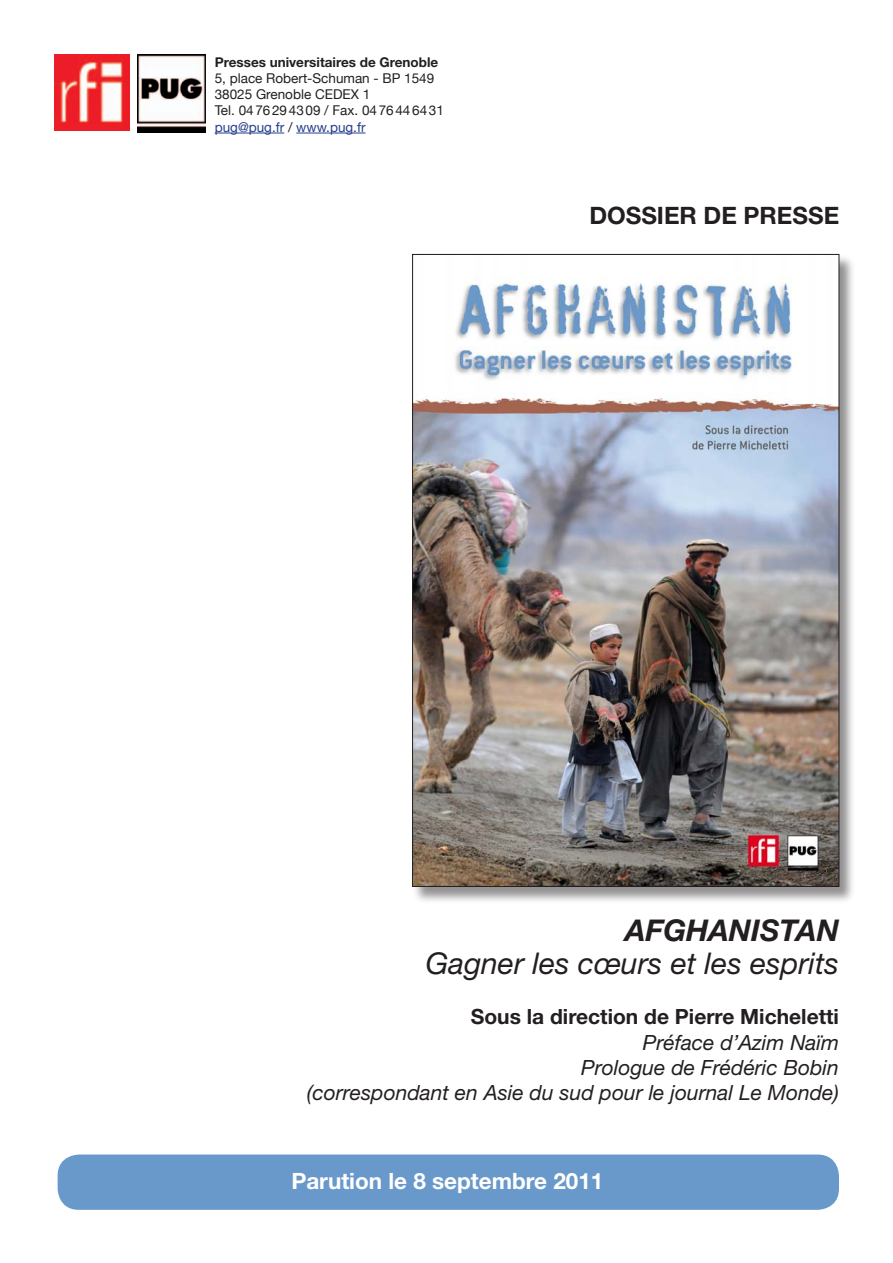
<style>
.page{position:relative;width:893px;height:1263px;background:#fff}
.page>*{position:absolute;margin:0;border:0;box-sizing:border-box;transform-origin:0 0}
.t1{font:italic 30px "Helvetica Neue";color:#231f20}
.t2{font:italic 700 30px "Helvetica Neue";color:#231f20}
.t3{font:700 24px "Helvetica Neue";color:#231f20}
.t4{font:700 22.5px "Helvetica Neue";color:#fff}
.t5{font:italic 21px "Helvetica Neue";color:#231f20}
.t6{font:700 21px "Helvetica Neue";color:#231f20}
.t7{font:13.5px "Helvetica Neue";color:#231f20}
.t8{font:700 13.5px "Helvetica Neue";color:#231f20}
.t9{font:13.5px "Helvetica Neue";color:#253f8e}
.s1{color:#231f20}
</style>
<div class="page">
<div style="left:58px;top:1154px;width:781px;height:56px;background:#6999ca;border-radius:21px"></div>
<div style="left:412px;top:254px;width:445px;height:650px;background:#231f20;opacity:.5"></div>
<img style="left:414px;top:256px;width:423px;height:629px">
<img style="left:138px;top:54px;width:68px;height:78px">
<hr style="left:215px;top:133px;width:69px;height:1px;background:#253f8e">
<hr style="left:296px;top:133px;width:70px;height:1px;background:#253f8e">
<img style="left:54px;top:54px;width:76px;height:77px">
<p class="t8" style="left:215px;top:54px;width:225px">Presses universitaires de Grenoble</p>
<p class="t7" style="left:215px;top:70px;width:221px">5, place Robert-Schuman - BP 1549</p>
<p class="t7" style="left:215px;top:86px;width:157px">38025 Grenoble CEDEX 1</p>
<p class="t7" style="left:215px;top:103px;width:231px">Tel. 0476294309 / Fax. 0476446431</p>
<p class="t9" style="left:215px;top:119px;width:152px">pug@pug.fr <span class="s1">/</span> www.pug.fr</p>
<p class="t3" style="left:589px;top:200px;width:251px">dossier de presse</p>
<p class="t2" style="left:625px;top:912px;width:215px">AFGHANISTAN</p>
<p class="t1" style="left:426px;top:945px;width:415px">Gagner les cœurs et les esprits</p>
<p class="t6" style="left:471px;top:1004px;width:370px">Sous la direction de Pierre Micheletti</p>
<p class="t5" style="left:643px;top:1029px;width:198px">Préface d’Azim Naïm</p>
<p class="t5" style="left:581px;top:1055px;width:259px">Prologue de Frédéric Bobin</p>
<p class="t5" style="left:307px;top:1080px;width:533px">(correspondant en Asie du sud pour le journal Le Monde)</p>
<p class="t4" style="left:291px;top:1167px;width:314px">Parution le 8 septembre 2011</p>
</div>
